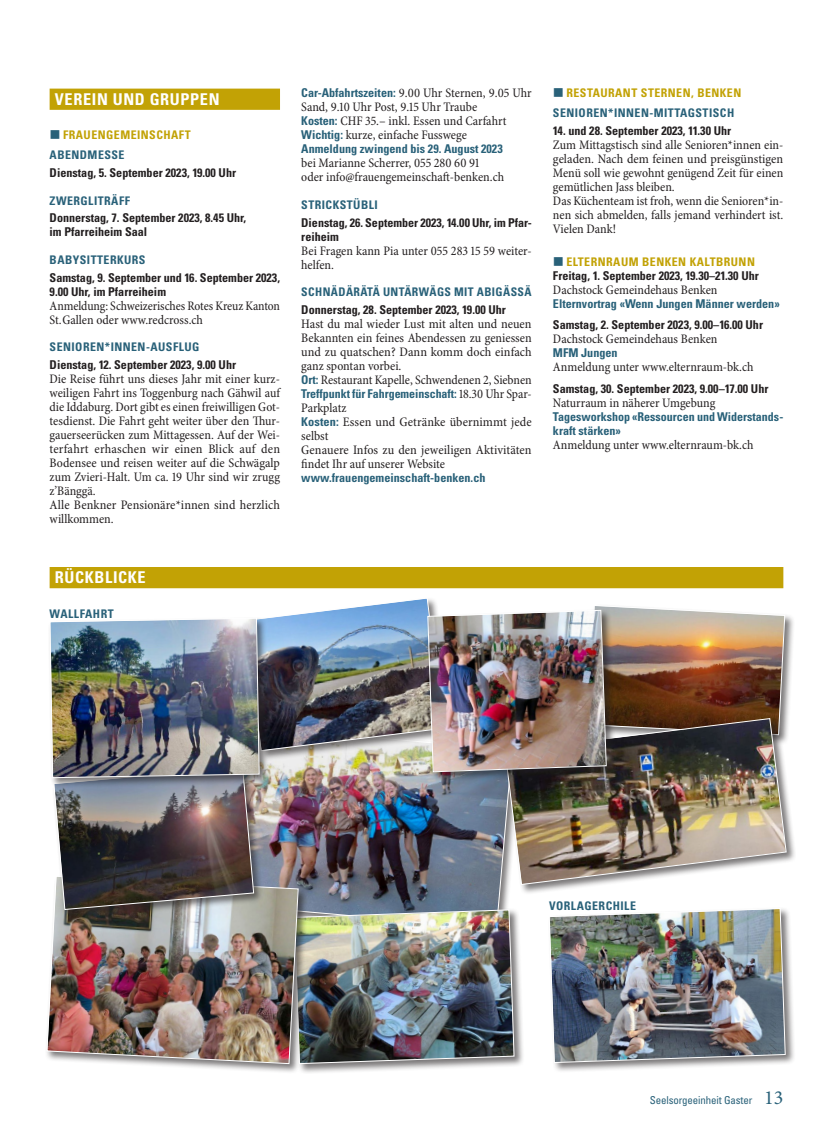
<style>
.page{position:relative;width:833px;height:1134px;background:#fff}
.page>*{position:absolute;margin:0;border:0;box-sizing:border-box;transform-origin:0 0}
.t1{font:700 condensed 16.25px "Univers LT Std";letter-spacing:.04em;color:#fff}
.t2{font:condensed 13.12px/14px "Minion Pro";color:#231f20}
.t3{font:700 condensed 12.12px/14px "Univers LT Std";color:#231f20}
.t4{font:700 condensed 12.12px/14px "Univers LT Std";color:#296179}
.t5{font:700 condensed 11.88px "Univers LT Std";letter-spacing:.04em;color:#296179}
.t6{font:700 condensed 11.88px "Univers LT Std";letter-spacing:.04em;color:#c2a205}
.t7{font:condensed 10.88px "Univers LT Std";letter-spacing:-.01em;color:#296179}
.s1{font-family:"Univers LT Std";font-weight:700;font-size:12.12px;color:#296179}
.s2{font-family:"Minion Pro";font-weight:400;font-size:13.12px;color:#231f20}
.s3{font-family:"Minion Pro";font-stretch:normal;font-size:20px}
</style>
<div class="page">
<div style="left:586px;top:604px;width:209px;height:141px;background:#231f20;opacity:.6"></div>
<div style="left:50px;top:89px;width:230px;height:21px;background:#c2a205"></div>
<div style="left:50px;top:567px;width:733px;height:21px;background:#c2a205"></div>
<div style="left:547px;top:907px;width:248px;height:166px;background:#231f20;opacity:.6"></div>
<img style="left:548px;top:908px;width:238px;height:165px">
<div style="left:503px;top:717px;width:293px;height:177px;background:#231f20;opacity:.6"></div>
<div style="left:293px;top:908px;width:231px;height:166px;background:#231f20;opacity:.6"></div>
<img style="left:308px;top:924px;width:207px;height:150px">
<div style="left:45px;top:874px;width:263px;height:200px;background:#231f20;opacity:.6"></div>
<img style="left:46px;top:875px;width:253px;height:189px">
<img style="left:53px;top:574px;width:732px;height:350px">
<div style="left:48px;top:616px;width:221px;height:172px;background:#231f20;opacity:.6"></div>
<img style="left:49px;top:567px;width:211px;height:279px">
<p class="t1" style="left:55px;top:89px;width:166px">VEREIN UND GRUPPEN</p>
<p class="t6" style="left:63px;top:128px;width:129px">FRAUENGEMEINSCHAFT</p>
<p class="t5" style="left:50px;top:148px;width:76px">ABENDMESSE</p>
<p class="t3" style="left:50px;top:166px;width:188px">Dienstag, 5. September 2023, 19.00 Uhr</p>
<p class="t5" style="left:50px;top:193px;width:82px">ZWERGLITRÄFF</p>
<p class="t3" style="left:50px;top:211px;width:198px">Donnerstag, 7. September 2023, 8.45 Uhr, im Pfarreiheim Saal</p>
<p class="t5" style="left:50px;top:252px;width:97px">BABYSITTERKURS</p>
<p class="t3" style="left:50px;top:270px;width:232px">Samstag, 9. September und 16. September 2023,<br>9.00 Uhr, im Pfarreiheim</p>
<p class="t2" style="left:50px;top:299px;width:232px">Anmeldung: Schweizerisches Rotes Kreuz Kanton<br>St.Gallen oder www.redcross.ch</p>
<p class="t5" style="left:50px;top:340px;width:151px">SENIOREN*INNEN-AUSFLUG</p>
<p class="t3" style="left:50px;top:357px;width:188px">Dienstag, 12. September 2023, 9.00 Uhr</p>
<p class="t2" style="left:50px;top:372px;width:232px">Die Reise führt uns dieses Jahr mit einer kurz&shy;weiligen Fahrt ins Toggenburg nach Gähwil auf die Iddaburg. Dort gibt es einen freiwilligen Got&shy;tesdienst. Die Fahrt geht weiter über den Thur&shy;gauerseerücken zum Mittagessen. Auf der Wei&shy;terfahrt erhaschen wir einen Blick auf den Bodensee und reisen weiter auf die Schwägalp zum Zvieri-Halt. Um ca. 19 Uhr sind wir zrugg z’Bänggä.<br>Alle Benkner Pensionäre*innen sind herzlich willkommen.</p>
<p class="t1" style="left:55px;top:568px;width:92px">RÜCKBLICKE</p>
<p class="t5" style="left:50px;top:606px;width:66px">WALLFAHRT</p>
<p class="t2" style="left:301px;top:87px;width:232px"><span class="s1">Car-Abfahrtszeiten:</span> 9.00 Uhr Sternen, 9.05 Uhr Sand, 9.10 Uhr Post, 9.15 Uhr Traube<br><span class="s1">Kosten:</span> CHF 35.– inkl. Essen und Carfahrt <span class="s1">Wichtig:</span> kurze, einfache Fusswege</p>
<p class="t4" style="left:301px;top:142px;width:203px">Anmeldung zwingend bis 29. August 2023</p>
<p class="t2" style="left:301px;top:157px;width:204px">bei Marianne Scherrer, 055 280 60 91 oder info@frauengemeinschaft-benken.ch</p>
<p class="t5" style="left:301px;top:198px;width:78px">STRICKSTÜBLI</p>
<p class="t3" style="left:301px;top:215px;width:232px">Dienstag, 26. September 2023, 14.00 Uhr, im Pfar&shy;reiheim</p>
<p class="t2" style="left:301px;top:244px;width:232px">Bei Fragen kann Pia unter 055 283 15 59 weiter&shy;helfen.</p>
<p class="t5" style="left:301px;top:285px;width:232px">SCHNÄDÄRÄTÄ UNTÄRWÄGS MIT ABIGÄSSÄ</p>
<p class="t3" style="left:301px;top:302px;width:206px">Donnerstag, 28. September 2023, 19.00 Uhr</p>
<p class="t2" style="left:301px;top:317px;width:232px">Hast du mal wieder Lust mit alten und neuen Bekannten ein feines Abendessen zu geniessen und zu quatschen? Dann komm doch einfach ganz spontan vorbei.<br><span class="s1">Ort:</span> Restaurant Kapelle, Schwendenen 2, Siebnen</p>
<p class="t4" style="left:301px;top:386px;width:232px">Treffpunkt für Fahrgemeinschaft: <span class="s2">18.30 Uhr Spar-</span></p>
<p class="t2" style="left:301px;top:401px;width:232px">Parkplatz<br><span class="s1">Kosten:</span> Essen und Getränke übernimmt jede selbst<br>Genauere Infos zu den jeweiligen Aktivitäten findet Ihr auf unserer Website</p>
<p class="t4" style="left:301px;top:470px;width:186px">www.frauengemeinschaft-benken.ch</p>
<p class="t6" style="left:566px;top:86px;width:176px">RESTAURANT STERNEN, BENKEN</p>
<p class="t5" style="left:553px;top:106px;width:183px">SENIOREN*INNEN-MITTAGSTISCH</p>
<p class="t3" style="left:553px;top:124px;width:180px">14. und 28. September 2023, 11.30 Uhr</p>
<p class="t2" style="left:553px;top:138px;width:232px">Zum Mittagstisch sind alle Senioren*innen ein&shy;geladen. Nach dem feinen und preisgünstigen Menü soll wie gewohnt genügend Zeit für einen gemütlichen Jass bleiben.<br>Das Küchenteam ist froh, wenn die Senioren*in&shy;nen sich abmelden, falls jemand verhindert ist.<br>Vielen Dank!</p>
<p class="t6" style="left:566px;top:254px;width:190px">ELTERNRAUM BENKEN KALTBRUNN</p>
<p class="t3" style="left:553px;top:268px;width:207px">Freitag, 1. September 2023, 19.30–21.30 Uhr</p>
<p class="t2" style="left:553px;top:283px;width:166px">Dachstock Gemeindehaus Benken</p>
<p class="t4" style="left:553px;top:296px;width:228px">Elternvortrag «Wenn Jungen Männer werden»</p>
<p class="t3" style="left:553px;top:318px;width:212px">Samstag, 2. September 2023, 9.00–16.00 Uhr</p>
<p class="t2" style="left:553px;top:332px;width:166px">Dachstock Gemeindehaus Benken</p>
<p class="t4" style="left:553px;top:346px;width:66px">MFM Jungen</p>
<p class="t2" style="left:553px;top:360px;width:202px">Anmeldung unter www.elternraum-bk.ch</p>
<p class="t3" style="left:553px;top:381px;width:217px">Samstag, 30. September 2023, 9.00–17.00 Uhr</p>
<p class="t2" style="left:553px;top:396px;width:164px">Naturraum in näherer Umgebung</p>
<p class="t4" style="left:553px;top:409px;width:232px">Tagesworkshop «Ressourcen und Widerstands&shy;kraft stärken»</p>
<p class="t2" style="left:553px;top:438px;width:202px">Anmeldung unter www.elternraum-bk.ch</p>
<p class="t5" style="left:549px;top:898px;width:88px">VORLAGERCHILE</p>
<p class="t7" style="left:650px;top:1094px;width:135px">Seelsorgeeinheit Gaster <span class="s3">13</span></p>
</div>
